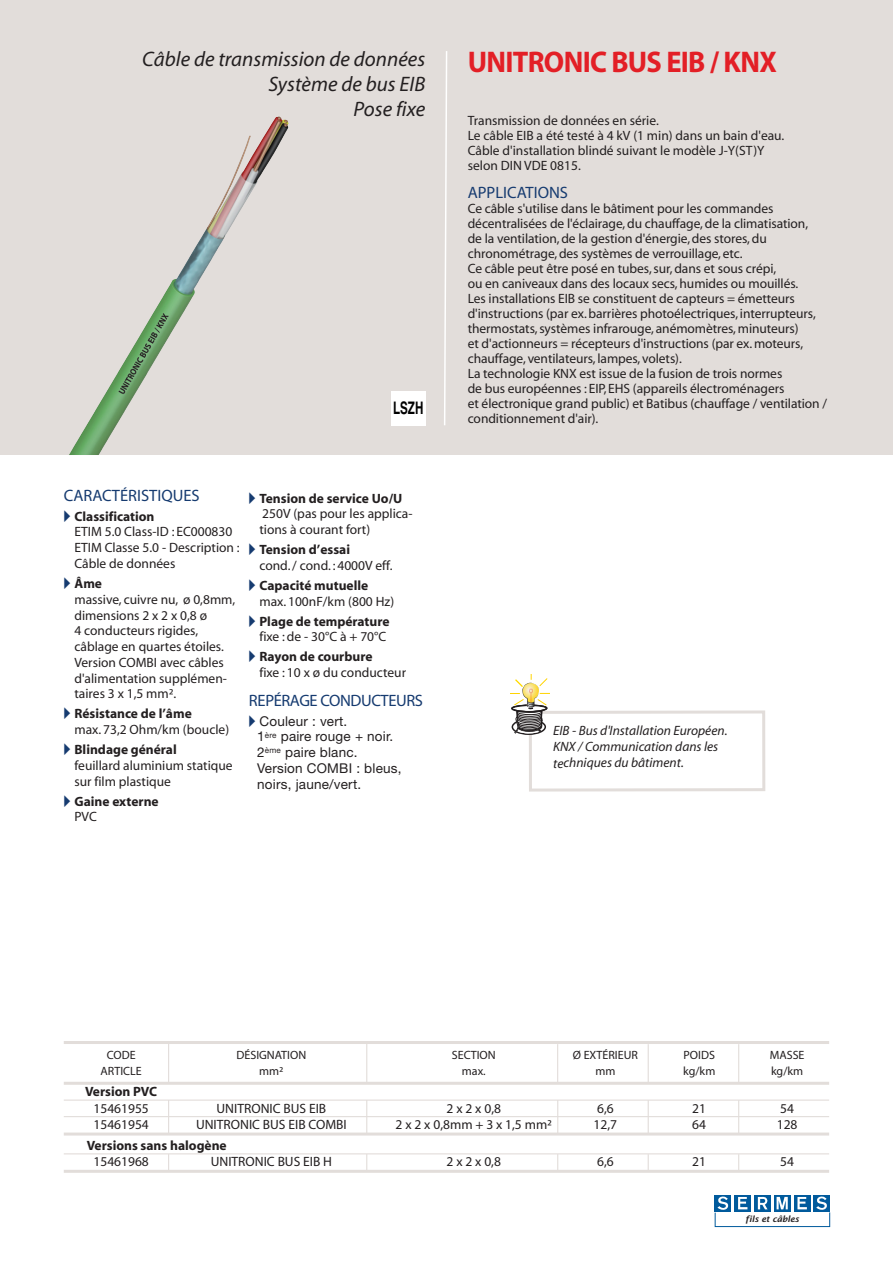
<style>
.page{position:relative;width:893px;height:1263px;background:#fff}
.page>*{position:absolute;margin:0;border:0;box-sizing:border-box;transform-origin:0 0}
.t1{font:700 30px "Myriad";letter-spacing:-.025em;color:#e31f26;scale:.95 1}
.t2{font:italic 21px/25.2px "Myriad";color:#231f20;text-align:right}
.t3{font:700 17.25px "Helvetica";color:#000;scale:.67 1}
.t4{font:16.5px "Myriad";color:#163b70}
.t5{font:16.5px "Myriad";letter-spacing:-.025em;color:#163b70}
.t6{font:13.5px/15.8px "Myriad";letter-spacing:-.005em;color:#231f20}
.t7{font:13.5px/15.8px "Helvetica Neue";letter-spacing:.015em;color:#231f20}
.t8{font:700 13.5px/15.8px "Myriad";color:#231f20}
.t9{font:italic 13.5px/16.2px "Myriad";color:#231f20}
.t10{font:12px "Myriad";color:#231f20}
.t11{font:italic 600 8.55px "Lucida Sans";letter-spacing:-.01em;color:#231f20}
.s1{font-family:"European Pi Three";color:#163b70}
.s2{font-weight:700}
.s3{font-family:"European Pi Three";font-weight:400;color:#163b70}
.s4{font-weight:400}
</style>
<div class="page">
<div style="left:794px;top:1195px;width:16px;height:16px;background:#005a9c"></div>
<div style="left:814px;top:1195px;width:16px;height:16px;background:#005a9c"></div>
<div style="left:715px;top:1195px;width:16px;height:16px;background:#005a9c"></div>
<div style="left:735px;top:1195px;width:16px;height:16px;background:#005a9c"></div>
<svg style="left:754px;top:1195px;width:16px;height:16px"></svg>
<svg style="left:774px;top:1195px;width:16px;height:16px"></svg>
<svg style="left:717px;top:1196px;width:11px;height:14px"></svg>
<svg style="left:797px;top:1197px;width:10px;height:12px"></svg>
<svg style="left:738px;top:1197px;width:9px;height:12px"></svg>
<svg style="left:777px;top:1197px;width:11px;height:12px"></svg>
<svg style="left:758px;top:1197px;width:9px;height:12px"></svg>
<svg style="left:816px;top:1196px;width:11px;height:14px"></svg>
<div style="left:715px;top:1212px;width:115px;height:15px;border:1px solid #005a9c"></div>
<div style="left:0;top:0;width:893px;height:455px;background:#e2ddda"></div>
<img style="left:69px;top:116px;width:220px;height:339px">
<svg style="left:444px;top:51px;width:4px;height:375px"></svg>
<div style="left:391px;top:391px;width:34px;height:34px;background:#fff"></div>
<div style="left:529px;top:710px;width:236px;height:81px;border:3px solid #e2ddda"></div>
<svg style="left:510px;top:675px;width:40px;height:60px"></svg>
<hr style="left:64px;top:1041px;width:765px;height:3px;background:#e2ddda">
<hr style="left:64px;top:1082px;width:765px;height:3px;background:#e2ddda">
<hr style="left:64px;top:1099px;width:765px;height:2px;background:#e2ddda">
<hr style="left:64px;top:1116px;width:765px;height:1px;background:#e2ddda">
<hr style="left:64px;top:1132px;width:765px;height:3px;background:#e2ddda">
<hr style="left:64px;top:1153px;width:765px;height:1px;background:#e2ddda">
<hr style="left:64px;top:1170px;width:765px;height:3px;background:#e2ddda">
<hr style="left:366px;top:1041px;width:1px;height:42px;background:#e2ddda">
<hr style="left:168px;top:1041px;width:1px;height:42px;background:#e2ddda">
<hr style="left:557px;top:1044px;width:1px;height:39px;background:#e2ddda">
<hr style="left:648px;top:1044px;width:1px;height:39px;background:#e2ddda">
<hr style="left:738px;top:1044px;width:1px;height:39px;background:#e2ddda">
<hr style="left:366px;top:1100px;width:1px;height:33px;background:#e2ddda">
<hr style="left:168px;top:1100px;width:1px;height:33px;background:#e2ddda">
<hr style="left:557px;top:1100px;width:1px;height:33px;background:#e2ddda">
<hr style="left:648px;top:1100px;width:1px;height:33px;background:#e2ddda">
<hr style="left:738px;top:1100px;width:1px;height:33px;background:#e2ddda">
<svg style="left:366px;top:1154px;width:1px;height:16px"></svg>
<svg style="left:168px;top:1154px;width:1px;height:16px"></svg>
<svg style="left:557px;top:1154px;width:1px;height:16px"></svg>
<svg style="left:648px;top:1154px;width:1px;height:16px"></svg>
<svg style="left:738px;top:1154px;width:1px;height:16px"></svg>
<h2 class="t2" style="left:142px;top:48px;width:284px">Câble de transmission de données<br>Système de bus EIB<br>Pose fixe</h2>
<h1 class="t1" style="left:468px;top:51px;width:327px">UNITRONIC BUS EIB / KNX</h1>
<p class="t6" style="left:468px;top:114px;width:318px;line-height:15px">Transmission de données en série.<br>Le câble EIB a été testé à 4 kV (1 min) dans un bain d'eau.<br>Câble d'installation blindé suivant le modèle J-Y(ST)Y selon DIN VDE 0815.</p>
<p class="t4" style="left:468px;top:186px;width:102px">APPLICATIONS</p>
<p class="t6" style="left:468px;top:202px;width:361px;line-height:15px">Ce câble s'utilise dans le bâtiment pour les commandes décentralisées de l'éclairage, du chauffage, de la climatisation,<br>de la ventilation, de la gestion d'énergie, des stores, du chronométrage, des systèmes de verrouillage, etc.<br>Ce câble peut être posé en tubes, sur, dans et sous crépi,<br>ou en caniveaux dans des locaux secs, humides ou mouillés.<br>Les installations EIB se constituent de capteurs = émetteurs d'instructions (par ex. barrières photoélectriques, interrupteurs, thermostats, systèmes infrarouge, anémomètres, minuteurs)<br>et d'actionneurs = récepteurs d'instructions (par ex. moteurs, chauffage, ventilateurs, lampes, volets).<br>La technologie KNX est issue de la fusion de trois normes<br>de bus européennes : EIP, EHS (appareils électroménagers<br>et électronique grand public) et Batibus (chauffage / ventilation / conditionnement d'air).</p>
<p class="t3" style="left:393px;top:397px;width:47px">LSZH</p>
<p class="t4" style="left:64px;top:489px;width:137px">CARACTÉRISTIQUES</p>
<p class="t6" style="left:74px;top:509px;width:167px;text-indent:-11px"><span class="s1">-</span> <span class="s2">Classification<br></span>ETIM 5.0 Class-ID : EC000830<br>ETIM Classe 5.0 - Description :<br>Câble de données</p>
<p class="t6" style="left:74px;top:577px;width:162px;text-indent:-11px"><span class="s1">-</span> <span class="s2">Âme<br></span>massive, cuivre nu, ø 0,8mm, dimensions 2 x 2 x 0,8 ø<br>4 conducteurs rigides, câblage en quartes étoiles.<br>Version COMBI avec câbles d'alimentation supplémen&shy;taires 3 x 1,5 mm².</p>
<p class="t6" style="left:74px;top:707px;width:156px;text-indent:-11px"><span class="s1">-</span> <span class="s2">Résistance de l’âme<br></span>max. 73,2 Ohm/km (boucle)</p>
<p class="t6" style="left:74px;top:743px;width:160px;text-indent:-11px"><span class="s1">-</span> <span class="s2">Blindage général<br></span>feuillard aluminium statique sur film plastique</p>
<p class="t8" style="left:74px;top:794px;width:86px;text-indent:-11px"><span class="s3">-</span> Gaine externe<br><span class="s4">PVC</span></p>
<p class="t6" style="left:259px;top:491px;width:155px;text-indent:-11px"><span class="s1">-</span> <span class="s2">Tension de service Uo/U<br></span>250V (pas pour les applica&shy;tions à courant fort)</p>
<p class="t6" style="left:259px;top:543px;width:135px;text-indent:-11px"><span class="s1">-</span> <span class="s2">Tension d’essai<br></span>cond. / cond. : 4000V eff.</p>
<p class="t6" style="left:259px;top:578px;width:136px;text-indent:-11px"><span class="s1">-</span> <span class="s2">Capacité mutuelle </span>max. 100nF/km (800 Hz)</p>
<p class="t8" style="left:249px;top:614px;width:142px;text-align:center"><span class="s3">-</span> Plage de température <span class="s4">fixe : de - 30°C à + 70°C</span></p>
<p class="t6" style="left:259px;top:650px;width:148px;text-indent:-11px"><span class="s1">-</span> <span class="s2">Rayon de courbure<br></span>fixe : 10 x ø du conducteur</p>
<p class="t5" style="left:249px;top:694px;width:176px">REPÉRAGE CONDUCTEURS</p>
<p class="t7" style="left:257px;top:714px;width:146px;text-indent:-9px"><span class="s1">-</span> Couleur : vert.<br>1<sup>ère</sup> paire rouge + noir.<br>2<sup>ème</sup> paire blanc.<br>Version COMBI : bleus, noirs, jaune/vert.</p>
<p class="t9" style="left:553px;top:723px;width:176px">EIB - Bus d'Installation Européen.<br>KNX / Communication dans les techniques du bâtiment.</p>
<p class="t10" style="left:107px;top:1050px;width:30px">CODE</p>
<p class="t10" style="left:237px;top:1050px;width:71px">DÉSIGNATION</p>
<p class="t10" style="left:452px;top:1050px;width:45px">SECTION</p>
<p class="t10" style="left:573px;top:1050px;width:66px">Ø EXTÉRIEUR</p>
<p class="t10" style="left:683px;top:1050px;width:33px">POIDS</p>
<p class="t10" style="left:770px;top:1050px;width:36px">MASSE</p>
<p class="t10" style="left:101px;top:1067px;width:43px">ARTICLE</p>
<p class="t10" style="left:259px;top:1067px;width:26px">mm²</p>
<p class="t10" style="left:462px;top:1067px;width:25px">max.</p>
<p class="t10" style="left:595px;top:1067px;width:22px">mm</p>
<p class="t10" style="left:683px;top:1067px;width:34px">kg/km</p>
<p class="t10" style="left:771px;top:1067px;width:34px">kg/km</p>
<p class="t8" style="left:85px;top:1085px;width:74px">Version PVC</p>
<p class="t6" style="left:93px;top:1101px;width:57px">15461955</p>
<p class="t6" style="left:217px;top:1101px;width:111px">UNITRONIC BUS EIB</p>
<p class="t6" style="left:447px;top:1101px;width:56px">2 x 2 x 0,8</p>
<p class="t6" style="left:597px;top:1101px;width:18px">6,6</p>
<p class="t6" style="left:692px;top:1101px;width:15px">21</p>
<p class="t6" style="left:780px;top:1101px;width:15px">54</p>
<p class="t6" style="left:93px;top:1118px;width:57px">15461954</p>
<p class="t6" style="left:196px;top:1118px;width:152px">UNITRONIC BUS EIB COMBI</p>
<p class="t6" style="left:396px;top:1118px;width:158px">2 x 2 x 0,8mm + 3 x 1,5 mm²</p>
<p class="t6" style="left:594px;top:1118px;width:25px">12,7</p>
<p class="t6" style="left:692px;top:1118px;width:15px">64</p>
<p class="t6" style="left:777px;top:1118px;width:22px">128</p>
<p class="t8" style="left:87px;top:1139px;width:142px">Versions sans halogène</p>
<p class="t6" style="left:93px;top:1155px;width:57px">15461968</p>
<p class="t6" style="left:211px;top:1155px;width:123px">UNITRONIC BUS EIB H</p>
<p class="t6" style="left:447px;top:1155px;width:56px">2 x 2 x 0,8</p>
<p class="t6" style="left:597px;top:1155px;width:18px">6,6</p>
<p class="t6" style="left:692px;top:1155px;width:15px">21</p>
<p class="t6" style="left:780px;top:1155px;width:15px">54</p>
<p class="t11" style="left:745px;top:1214px;width:55px">fils et câbles</p>
</div>
